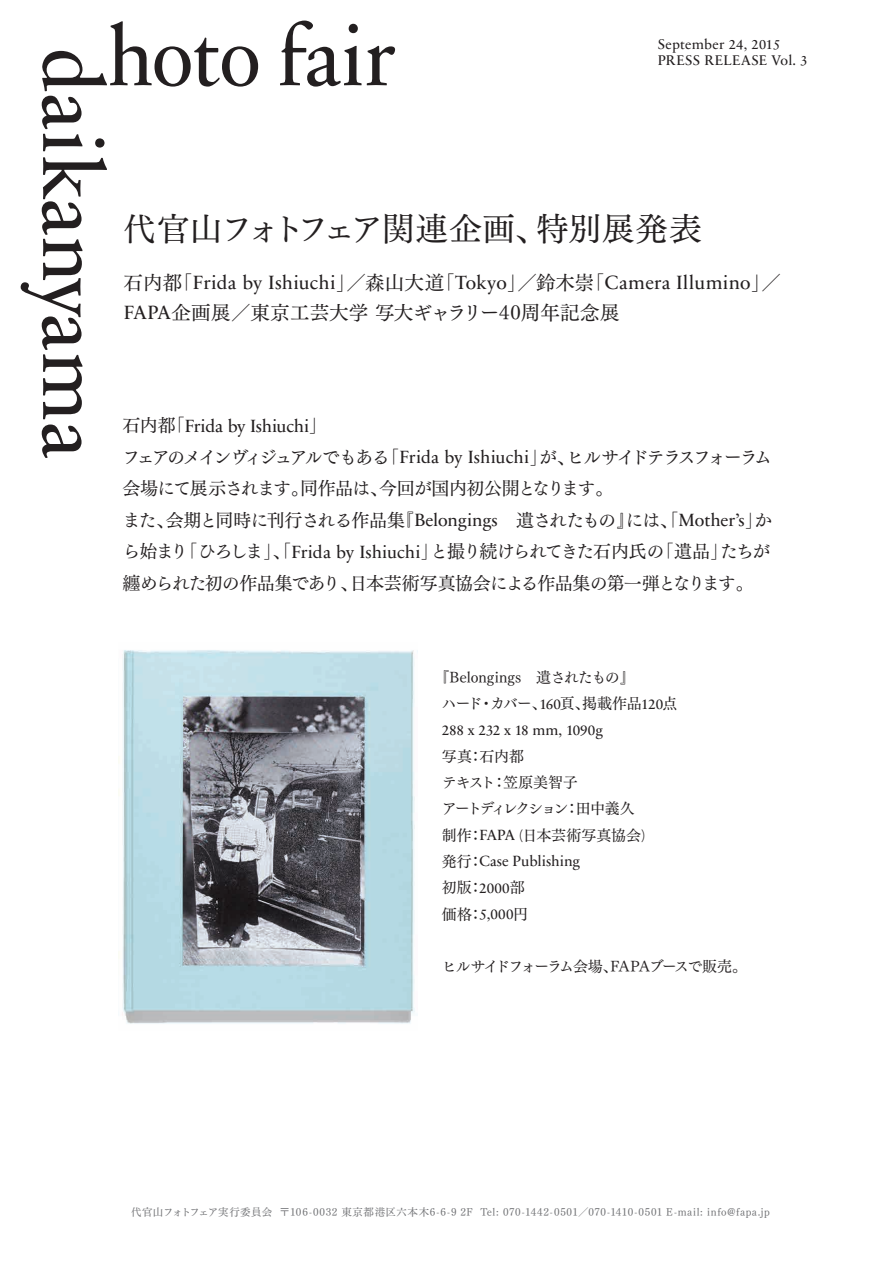
<style>
.page{position:relative;width:893px;height:1263px;background:#fff}
.page>*{position:absolute;margin:0;border:0;box-sizing:border-box;transform-origin:0 0}
.t1{font:32.55px "Tsuku Min Pro M";letter-spacing:.01em;color:#231f20}
.t2{font:19.5px "Sabon Next LT Pro";letter-spacing:.01em;color:#231f20}
.t3{font:19.5px "Tsuku Min Pro M";color:#231f20}
.t4{font:18px/31.3px "Tsuku Min Pro M";letter-spacing:-.085em;color:#231f20}
.t5{font:18px "Sabon Next LT Pro";letter-spacing:-.02em;color:#231f20}
.t6{font:15px/26.2px "Tsuku Min Pro M";letter-spacing:-.03em;color:#231f20}
.t7{font:15px "Sabon Next LT Pro";letter-spacing:-.005em;color:#231f20}
.t8{font:15px/26.5px "Tsuku Min Pro M";letter-spacing:-.01em;color:#231f20}
.t9{font:15px "Tsuku Min Pro M";letter-spacing:-.095em;color:#231f20}
.t10{font:15px "Tsuku Min Pro M";letter-spacing:-.055em;color:#231f20}
.t11{font:14.25px/15.8px "Sabon Next LT Pro";letter-spacing:.02em;color:#231f20}
.t12{font:10.5px "Tsuku Min Pro M";letter-spacing:.045em;color:#6f7073}
.s1{font-family:"Tsuku Min Pro M"}
.s2{font-family:"Sabon Next LT Pro"}
</style>
<div class="page">
<svg style="left:280px;top:21px;width:115px;height:66px"></svg>
<svg style="left:42px;top:21px;width:216px;height:130px"></svg>
<svg style="left:21px;top:157px;width:86px;height:301px"></svg>
<img style="left:122px;top:650px;width:293px;height:374px">
<p class="t11" style="left:658px;top:36px;width:151px">September 24, 2015<br>PRESS RELEASE Vol. 3</p>
<h1 class="t1" style="left:124px;top:199px;width:580px">代官山フォトフェア関連企画、特別展発表</h1>
<p class="t2" style="left:124px;top:267px;width:659px"><span class="s1">石内都「</span>Frida by Ishiuchi<span class="s1">」／森山大道「</span>Tokyo<span class="s1">」／鈴木崇「</span>Camera Illumino<span class="s1">」／</span></p>
<p class="t3" style="left:124px;top:295px;width:497px"><span class="s2">FAPA</span>企画展／東京工芸大学 写大ギャラリー40周年記念展</p>
<p class="t5" style="left:122px;top:412px;width:206px"><span class="s1">石内都「</span>Frida by Ishiuchi<span class="s1">」</span></p>
<p class="t4" style="left:122px;top:439px;width:651px">フェアのメインヴィジュアルでもある「<span class="s2">Frida by Ishiuchi</span>」が、ヒルサイドテラスフォーラム会場にて展示されます。同作品は、今回が国内初公開となります。<br>また、会期と同時に刊行される作品集『<span class="s2">Belongings</span>　遺されたもの』には、「<span class="s2">Mother’s</span>」から始まり「ひろしま」、「<span class="s2">Frida by Ishiuchi</span>」と撮り続けられてきた石内氏の「遺品」たちが纏められた初の作品集であり、日本芸術写真協会による作品集の第一弾となります。</p>
<p class="t8" style="left:442px;top:662px;width:237px;text-indent:-8px">『Belongings　遺されたもの』<br>ハード・カバー、<span class="s2">160</span>頁、掲載作品<span class="s2">120</span>点</p>
<p class="t7" style="left:442px;top:718px;width:162px">288 x 232 x 18 mm, 1090g</p>
<p class="t6" style="left:442px;top:741px;width:205px">写真：石内都<br>テキスト：笠原美智子<br>アートディレクション：田中義久制作：<span class="s2">FAPA (</span>日本芸術写真協会<span class="s2">)</span></p>
<p class="t7" style="left:442px;top:850px;width:140px"><span class="s1">発行：</span>Case Publishing</p>
<p class="t10" style="left:442px;top:874px;width:84px">初版：<span class="s2">2000</span>部</p>
<p class="t7" style="left:442px;top:902px;width:88px"><span class="s1">価格：</span>5,000<span class="s1">円</span></p>
<p class="t9" style="left:442px;top:953px;width:307px">ヒルサイドフォーラム会場、FAPAブースで販売。</p>
<p class="t12" style="left:131px;top:1202px;width:640px">代官山フォトフェア実行委員会 〒106-0032 東京都港区六本木6-6-9 2F Tel: 070-1442-0501／070-1410-0501 E-mail: info@fapa.jp</p>
</div>
